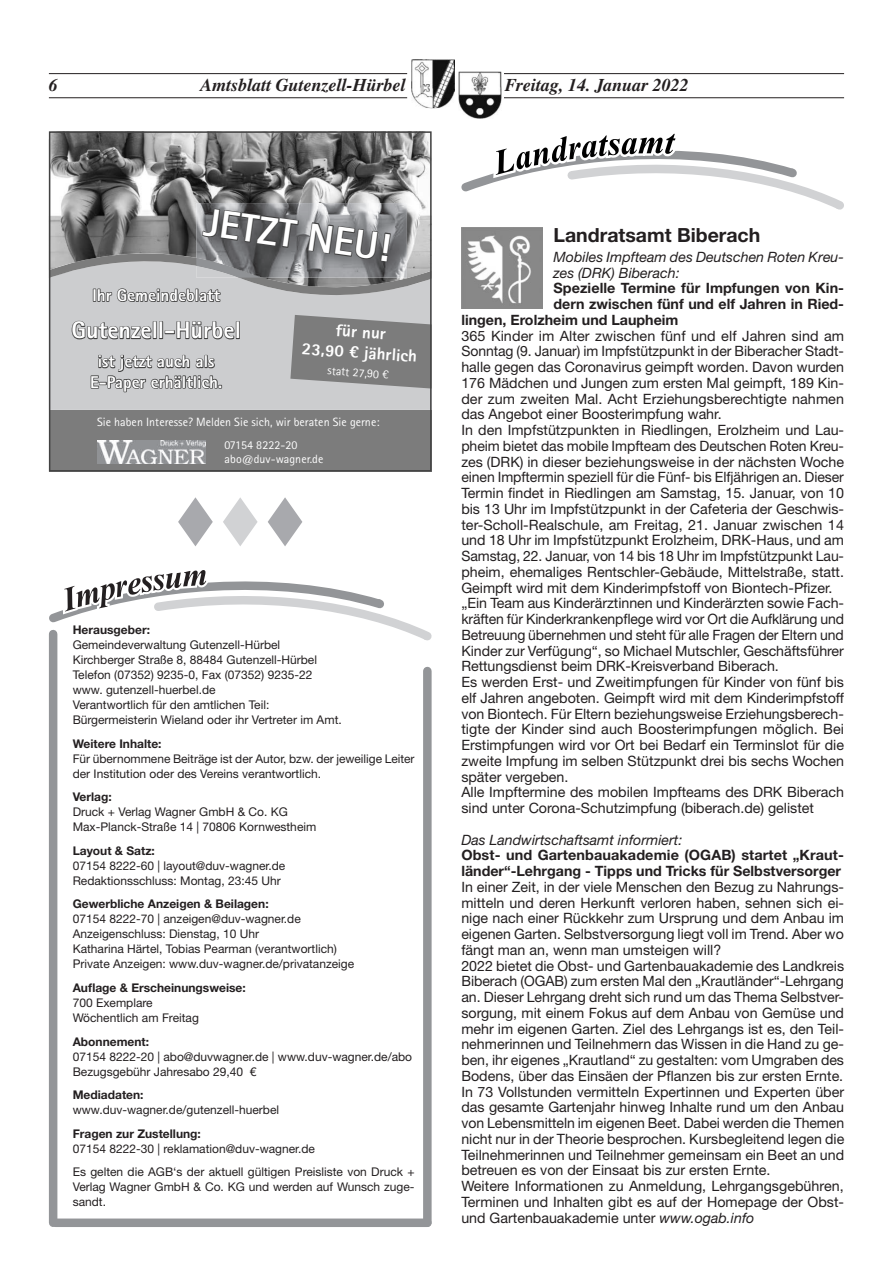
<style>
.page{position:relative;width:893px;height:1263px;background:#fff}
.page>*{position:absolute;margin:0;border:0;box-sizing:border-box;transform-origin:0 0}
.t1{font:800 39.45px "Rotis Sans Serif Std";color:#fff}
.t2{font:800 24px "Rotis Sans Serif Std";color:#fff}
.t3{font:700 19.5px "Helvetica Neue LT Std";color:#231f20}
.t4{font:italic 700 18px "Times LT Std";color:#231f20}
.t5{font:800 17.1px/20.5px "Rotis Sans Serif Std";color:#fff;text-align:center}
.t6{font:14.25px/15.8px "Helvetica Neue LT Std";color:#231f20}
.t7{font:700 14.25px/15.8px "Helvetica Neue LT Std";color:#231f20}
.t8{font:italic 14.25px/15.8px "Helvetica Neue LT Std";color:#231f20}
.t9{font:12px/15px "Helvetica Neue LT Std";color:#231f20}
.t10{font:700 12px "Helvetica Neue LT Std";color:#231f20}
.t11{font:12px/23px "Rotis Sans Serif Std";color:#fff}
.s1{font-style:italic}
</style>
<div class="page">
<hr style="left:49px;top:73px;width:795px;height:1px;background:#231f20">
<hr style="left:49px;top:97px;width:795px;height:1px;background:#231f20">
<div style="left:408px;top:52px;width:50px;height:57px;background:#fff"></div>
<img style="left:411px;top:60px;width:44px;height:47px">
<svg style="left:458px;top:71px;width:46px;height:31px"></svg>
<img style="left:459px;top:71px;width:42px;height:47px">
<div style="left:52px;top:316px;width:377px;height:94px;background:#cccdcf"></div>
<div style="left:52px;top:308px;width:377px;height:8px;background:#cccdcf"></div>
<svg style="left:52px;top:287px;width:377px;height:21px;background:#c1c1c3"></svg>
<img style="left:52px;top:134px;width:377px;height:153px">
<img style="left:196px;top:203px;width:211px;height:75px">
<svg style="left:201px;top:207px;width:99px;height:42px;background:#5f5f61"></svg>
<svg style="left:307px;top:221px;width:85px;height:42px;background:#727375"></svg>
<svg style="left:290px;top:315px;width:139px;height:74px;background:#888"></svg>
<div style="left:49px;top:410px;width:383px;height:62px;background:#7c7c7c"></div>
<img style="left:97px;top:441px;width:108px;height:23px">
<div style="left:49px;top:131px;width:383px;height:341px;border:2px solid #424242"></div>
<svg style="left:93px;top:287px;width:128px;height:22px;background:#9c9c9e"></svg>
<svg style="left:71px;top:320px;width:81px;height:20px;background:#959697"></svg>
<div style="left:153px;top:321px;width:4px;height:18px;border:2px solid #424242"></div>
<div style="left:159px;top:321px;width:4px;height:18px;border:2px solid #424242"></div>
<div style="left:165px;top:330px;width:10px;height:4px;border:2px solid #424242"></div>
<svg style="left:176px;top:320px;width:59px;height:20px"></svg>
<div style="left:236px;top:321px;width:4px;height:18px;border:2px solid #424242"></div>
<svg style="left:90px;top:353px;width:132px;height:40px;background:#9c9d9e"></svg>
<svg style="left:268px;top:497px;width:34px;height:49px"></svg>
<svg style="left:223px;top:497px;width:35px;height:49px"></svg>
<svg style="left:178px;top:497px;width:35px;height:49px"></svg>
<div style="left:56px;top:1218px;width:371px;height:9px;background:#939598"></div>
<svg style="left:48px;top:570px;width:384px;height:77px"></svg>
<div style="left:49px;top:634px;width:8px;height:589px;background:#939598"></div>
<div style="left:423px;top:671px;width:9px;height:552px;background:#939598"></div>
<svg style="left:461px;top:133px;width:383px;height:77px"></svg>
<img style="left:461px;top:227px;width:82px;height:82px">
<p class="t4" style="left:49px;top:74px;width:10px">6</p>
<p class="t4" style="left:200px;top:74px;width:207px">Amtsblatt Gutenzell-Hürbel</p>
<p class="t4" style="left:505px;top:74px;width:185px">Freitag, 14. Januar 2022</p>
<h1 class="t1" style="left:208px;top:197px;width:189px;rotate:8deg">JETZT NEU!</h1>
<p class="t5" style="left:92px;top:285px;width:129px">Ihr Gemeindeblatt</p>
<h2 class="t2" style="left:71px;top:315px;width:171px">Gutenzell-Hürbel</h2>
<p class="t5" style="left:90px;top:351px;width:134px">ist jetzt auch als<br>E-Paper erhältlich.</p>
<p class="t5" style="left:304px;top:317px;width:117px;rotate:4deg">für nur<br>23,90 € jährlich</p>
<p class="t11" style="left:328px;top:359px;width:63px;rotate:4deg">statt 27,90 €</p>
<p class="t11" style="left:225px;top:410px;width:156px;text-indent:-128px">Sie haben Interesse? Melden Sie sich, wir beraten Sie gerne:<br>07154 8222-20</p>
<p class="t11" style="left:225px;top:447px;width:100px">abo@duv-wagner.de</p>
<p class="t10" style="left:73px;top:623px;width:79px">Herausgeber:</p>
<p class="t9" style="left:73px;top:637px;width:271px">Gemeindeverwaltung Gutenzell-Hürbel Kirchberger Straße 8, 88484 Gutenzell-Hürbel Telefon (07352) 9235-0, Fax (07352) 9235-22 www. gutenzell-huerbel.de<br>Verantwortlich für den amtlichen Teil:<br>Bürgermeisterin Wieland oder ihr Vertreter im Amt.</p>
<p class="t10" style="left:73px;top:736px;width:90px">Weitere Inhalte:</p>
<p class="t9" style="left:73px;top:751px;width:343px">Für übernommene Beiträge ist der Autor, bzw. der jeweilige Leiter der Institution oder des Vereins verantwortlich.</p>
<p class="t10" style="left:73px;top:790px;width:41px">Verlag:</p>
<p class="t9" style="left:73px;top:804px;width:245px">Druck + Verlag Wagner GmbH &amp; Co. KG<br>Max-Planck-Straße 14 | 70806 Kornwestheim</p>
<p class="t10" style="left:73px;top:843px;width:84px">Layout &amp; Satz:</p>
<p class="t9" style="left:73px;top:858px;width:214px">07154 8222-60 | layout@duv-wagner.de<br>Redaktionsschluss: Montag, 23:45 Uhr</p>
<p class="t10" style="left:73px;top:897px;width:197px">Gewerbliche Anzeigen &amp; Beilagen:</p>
<p class="t9" style="left:73px;top:911px;width:283px">07154 8222-70 | anzeigen@duv-wagner.de Anzeigenschluss: Dienstag, 10 Uhr<br>Katharina Härtel, Tobias Pearman (verantwortlich)<br>Private Anzeigen: www.duv-wagner.de/privatanzeige</p>
<p class="t10" style="left:73px;top:980px;width:175px">Auflage &amp; Erscheinungsweise:</p>
<p class="t9" style="left:73px;top:995px;width:128px">700 Exemplare<br>Wöchentlich am Freitag</p>
<p class="t10" style="left:73px;top:1034px;width:78px">Abonnement:</p>
<p class="t9" style="left:73px;top:1048px;width:341px">07154 8222-20 | abo@duvwagner.de | www.duv-wagner.de/abo<br>Bezugsgebühr Jahresabo 29,40 €</p>
<p class="t10" style="left:73px;top:1087px;width:72px">Mediadaten:</p>
<p class="t9" style="left:73px;top:1102px;width:208px">www.duv-wagner.de/gutenzell-huerbel</p>
<p class="t10" style="left:73px;top:1126px;width:130px">Fragen zur Zustellung:</p>
<p class="t9" style="left:73px;top:1136px;width:343px;line-height:23.5px">07154 8222-30 | reklamation@duv-wagner.de<br>Es gelten die AGB‘s der aktuell gültigen Preisliste von Druck +</p>
<p class="t9" style="left:73px;top:1179px;width:343px">Verlag Wagner GmbH &amp; Co. KG und werden auf Wunsch zuge&shy;sandt.</p>
<h3 class="t3" style="left:553px;top:223px;width:208px">Landratsamt Biberach</h3>
<p class="t8" style="left:553px;top:249px;width:292px">Mobiles Impfteam des Deutschen Roten Kreu&shy;zes (DRK) Biberach:</p>
<p class="t7" style="left:553px;top:280px;width:292px">Spezielle Termine für Impfungen von Kin-</p>
<p class="t7" style="left:553px;top:296px;width:292px">dern zwischen fünf und elf Jahren in Ried-</p>
<p class="t7" style="left:461px;top:312px;width:219px">lingen, Erolzheim und Laupheim</p>
<p class="t6" style="left:461px;top:327px;width:384px">365 Kinder im Alter zwischen fünf und elf Jahren sind am Sonntag (9. Januar) im Impfstützpunkt in der Biberacher Stadt&shy;halle gegen das Coronavirus geimpft worden. Davon wurden 176 Mädchen und Jungen zum ersten Mal geimpft, 189 Kin&shy;der zum zweiten Mal. Acht Erziehungsberechtigte nahmen das Angebot einer Boosterimpfung wahr.<br>In den Impfstützpunkten in Riedlingen, Erolzheim und Lau&shy;pheim bietet das mobile Impfteam des Deutschen Roten Kreu&shy;zes (DRK) in dieser beziehungsweise in der nächsten Woche einen Impftermin speziell für die Fünf- bis Elfjährigen an. Dieser Termin findet in Riedlingen am Samstag, 15. Januar, von 10 bis 13 Uhr im Impfstützpunkt in der Cafeteria der Geschwis&shy;ter-Scholl-Realschule, am Freitag, 21. Januar zwischen 14 und 18 Uhr im Impfstützpunkt Erolzheim, DRK-Haus, und am Samstag, 22. Januar, von 14 bis 18 Uhr im Impfstützpunkt Lau&shy;pheim, ehemaliges Rentschler-Gebäude, Mittelstraße, statt.<br>Geimpft wird mit dem Kinderimpfstoff von Biontech-Pfizer. „Ein Team aus Kinderärztinnen und Kinderärzten sowie Fach&shy;kräften für Kinderkrankenpflege wird vor Ort die Aufklärung und Betreuung übernehmen und steht für alle Fragen der Eltern und Kinder zur Verfügung“, so Michael Mutschler, Geschäftsführer Rettungsdienst beim DRK-Kreisverband Biberach.<br>Es werden Erst- und Zweitimpfungen für Kinder von fünf bis elf Jahren angeboten. Geimpft wird mit dem Kinderimpfstoff von Biontech. Für Eltern beziehungsweise Erziehungsberech&shy;tigte der Kinder sind auch Boosterimpfungen möglich. Bei Erstimpfungen wird vor Ort bei Bedarf ein Terminslot für die zweite Impfung im selben Stützpunkt drei bis sechs Wochen später vergeben.<br>Alle Impftermine des mobilen Impfteams des DRK Biberach sind unter Corona-Schutzimpfung (biberach.de) gelistet</p>
<p class="t8" style="left:461px;top:831px;width:222px">Das Landwirtschaftsamt informiert:</p>
<p class="t7" style="left:461px;top:847px;width:384px">Obst- und Gartenbauakademie (OGAB) startet „Kraut&shy;länder“-Lehrgang - Tipps und Tricks für Selbstversorger</p>
<p class="t6" style="left:461px;top:879px;width:384px">In einer Zeit, in der viele Menschen den Bezug zu Nahrungs&shy;mitteln und deren Herkunft verloren haben, sehnen sich ei&shy;nige nach einer Rückkehr zum Ursprung und dem Anbau im eigenen Garten. Selbstversorgung liegt voll im Trend. Aber wo fängt man an, wenn man umsteigen will?<br>2022 bietet die Obst- und Gartenbauakademie des Landkreis Biberach (OGAB) zum ersten Mal den „Krautländer“-Lehrgang an. Dieser Lehrgang dreht sich rund um das Thema Selbstver&shy;sorgung, mit einem Fokus auf dem Anbau von Gemüse und mehr im eigenen Garten. Ziel des Lehrgangs ist es, den Teil&shy;nehmerinnen und Teilnehmern das Wissen in die Hand zu ge&shy;ben, ihr eigenes „Krautland“ zu gestalten: vom Umgraben des Bodens, über das Einsäen der Pflanzen bis zur ersten Ernte.<br>In 73 Vollstunden vermitteln Expertinnen und Experten über das gesamte Gartenjahr hinweg Inhalte rund um den Anbau von Lebensmitteln im eigenen Beet. Dabei werden die Themen nicht nur in der Theorie besprochen. Kursbegleitend legen die Teilnehmerinnen und Teilnehmer gemeinsam ein Beet an und betreuen es von der Einsaat bis zur ersten Ernte.<br>Weitere Informationen zu Anmeldung, Lehrgangsgebühren, Terminen und Inhalten gibt es auf der Homepage der Obst&shy;und Gartenbauakademie unter <span class="s1">www.ogab.info</span></p>
</div>
